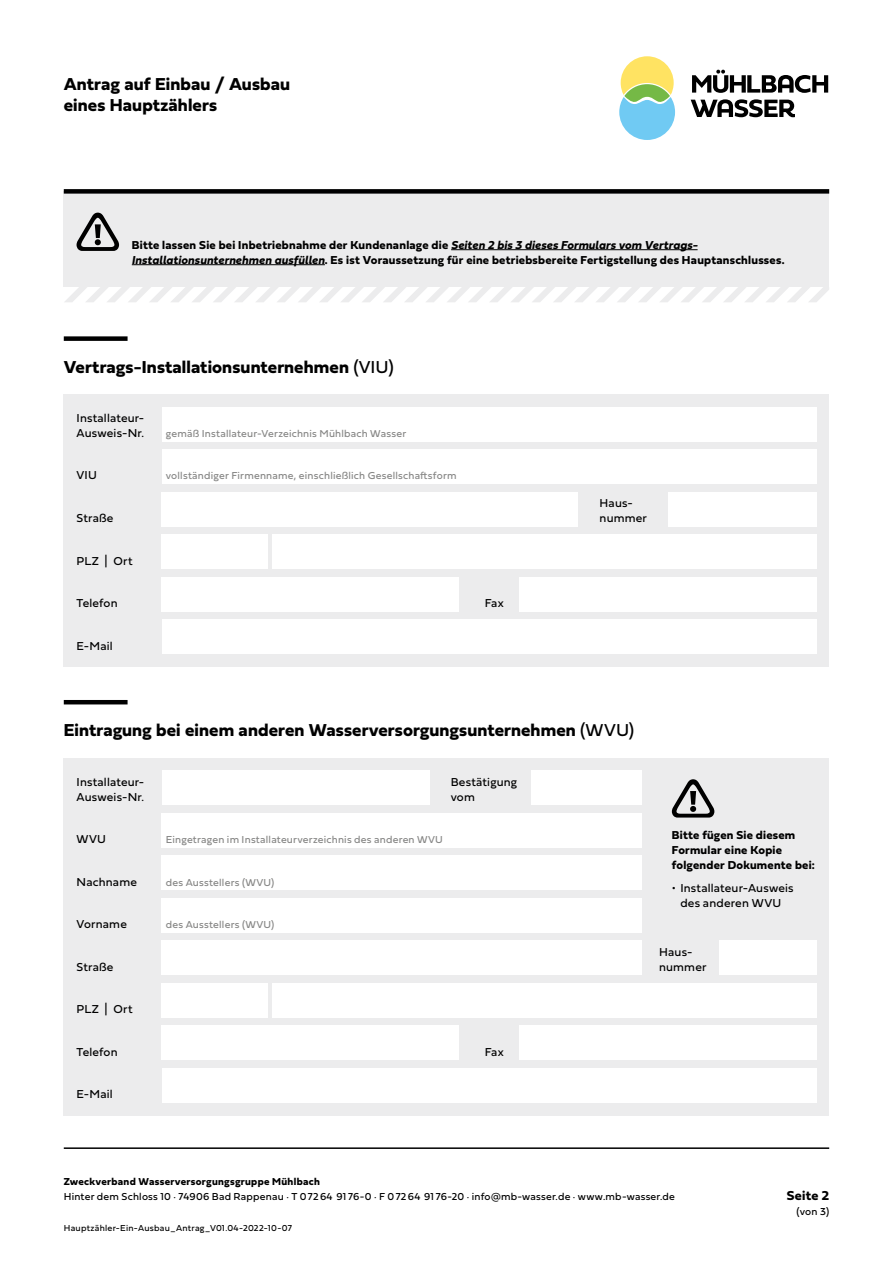
<style>
.page{position:relative;width:893px;height:1263px;background:#fff}
.page>*{position:absolute;margin:0;border:0;box-sizing:border-box;transform-origin:0 0}
.t1{font:700 18px/21px "Fieldwork Hum";letter-spacing:.005em;color:#000}
.t2{font:700 13.5px "Fieldwork Hum";letter-spacing:.02em;color:#000}
.t3{font:700 12px/15px "Fieldwork Hum";letter-spacing:.02em;color:#000}
.t4{font:12px/15px "Fieldwork Hum";letter-spacing:.015em;color:#000}
.t5{font:10.5px "Fieldwork Hum";letter-spacing:.02em;color:#878786}
.t6{font:10.5px "Fieldwork Hum";letter-spacing:.02em;color:#000}
.t7{font:700 10.5px "Fieldwork Hum";letter-spacing:.025em;color:#000}
.t8{font:10.5px "Fieldwork Geo Regular";color:#000}
.t9{font:9px "Fieldwork Hum";letter-spacing:.03em;color:#000}
.s1{font-family:"Fieldwork";font-style:italic}
.s2{font-weight:400}
</style>
<div class="page">
<div style="left:64px;top:394px;width:765px;height:272px;background:#ececed"></div>
<div style="left:64px;top:758px;width:765px;height:357px;background:#ececed"></div>
<div style="left:64px;top:191px;width:765px;height:96px;background:#ececed"></div>
<svg style="left:65px;top:287px;width:764px;height:15px"></svg>
<svg style="left:692px;top:70px;width:136px;height:23px"></svg>
<svg style="left:691px;top:99px;width:104px;height:18px"></svg>
<svg style="left:619px;top:56px;width:56px;height:84px"></svg>
<div style="left:162px;top:450px;width:654px;height:34px;background:#fff"></div>
<div style="left:162px;top:407px;width:654px;height:34px;background:#fff"></div>
<div style="left:162px;top:813px;width:480px;height:34px;background:#fff"></div>
<div style="left:668px;top:492px;width:148px;height:34px;background:#fff"></div>
<div style="left:719px;top:941px;width:97px;height:34px;background:#fff"></div>
<div style="left:162px;top:492px;width:416px;height:34px;background:#fff"></div>
<div style="left:162px;top:941px;width:480px;height:34px;background:#fff"></div>
<div style="left:162px;top:771px;width:267px;height:34px;background:#fff"></div>
<div style="left:531px;top:771px;width:111px;height:34px;background:#fff"></div>
<div style="left:162px;top:535px;width:106px;height:34px;background:#fff"></div>
<div style="left:162px;top:983px;width:106px;height:34px;background:#fff"></div>
<div style="left:272px;top:535px;width:544px;height:34px;background:#fff"></div>
<div style="left:272px;top:983px;width:544px;height:34px;background:#fff"></div>
<div style="left:162px;top:577px;width:297px;height:34px;background:#fff"></div>
<div style="left:162px;top:1026px;width:297px;height:34px;background:#fff"></div>
<div style="left:519px;top:577px;width:297px;height:34px;background:#fff"></div>
<div style="left:519px;top:1026px;width:297px;height:34px;background:#fff"></div>
<div style="left:162px;top:1068px;width:654px;height:34px;background:#fff"></div>
<div style="left:162px;top:620px;width:654px;height:34px;background:#fff"></div>
<div style="left:162px;top:856px;width:480px;height:34px;background:#fff"></div>
<div style="left:162px;top:898px;width:480px;height:34px;background:#fff"></div>
<svg style="left:672px;top:779px;width:42px;height:38px"></svg>
<svg style="left:77px;top:213px;width:42px;height:38px"></svg>
<hr style="left:64px;top:1147px;width:765px;height:2px;background:#000">
<div style="left:64px;top:336px;width:64px;height:5px;background:#000"></div>
<hr style="left:64px;top:700px;width:64px;height:4px;background:#000">
<div style="left:64px;top:189px;width:765px;height:5px;background:#000"></div>
<hr style="left:451px;top:249px;width:247px;height:1px;background:#000">
<hr style="left:132px;top:264px;width:193px;height:1px;background:#000">
<h1 class="t1" style="left:64px;top:73px;width:228px">Antrag auf Einbau / Ausbau eines Hauptzählers</h1>
<p class="t3" style="left:132px;top:237px;width:654px">Bitte lassen Sie bei Inbetriebnahme der Kundenanlage die <span class="s1">Seiten 2 bis 3 dieses Formulars vom Vertrags-<br>Installationsunternehmen ausfüllen</span>. Es ist Voraussetzung für eine betriebsbereite Fertigstellung des Hauptanschlusses.</p>
<h1 class="t1" style="left:64px;top:356px;width:332px">Vertrags-Installationsunternehmen <span class="s2">(VIU)</span></h1>
<p class="t4" style="left:77px;top:410px;width:69px">Installateur-<br>Ausweis-Nr.</p>
<p class="t4" style="left:77px;top:467px;width:22px">VIU</p>
<p class="t4" style="left:77px;top:510px;width:38px">Straße</p>
<p class="t4" style="left:77px;top:552px;width:58px">PLZ | Ort</p>
<p class="t4" style="left:77px;top:595px;width:43px">Telefon</p>
<p class="t4" style="left:77px;top:638px;width:38px">E-Mail</p>
<p class="t5" style="left:166px;top:425px;width:242px">gemäß Installateur-Verzeichnis Mühlbach Wasser</p>
<p class="t5" style="left:166px;top:468px;width:292px">vollständiger Firmenname, einschließlich Gesellschaftsform</p>
<p class="t4" style="left:485px;top:595px;width:20px">Fax</p>
<p class="t4" style="left:600px;top:495px;width:49px">Haus&shy;nummer</p>
<h1 class="t1" style="left:64px;top:719px;width:572px">Eintragung bei einem anderen Wasserversorgungsunternehmen <span class="s2">(WVU)</span></h1>
<p class="t4" style="left:77px;top:773px;width:69px">Installateur-<br>Ausweis-Nr.</p>
<p class="t4" style="left:451px;top:773px;width:68px">Bestätigung vom</p>
<p class="t4" style="left:77px;top:831px;width:31px">WVU</p>
<p class="t4" style="left:77px;top:873px;width:62px">Nachname</p>
<p class="t4" style="left:77px;top:916px;width:52px">Vorname</p>
<p class="t4" style="left:77px;top:959px;width:38px">Straße</p>
<p class="t4" style="left:77px;top:1001px;width:58px">PLZ | Ort</p>
<p class="t4" style="left:77px;top:1044px;width:43px">Telefon</p>
<p class="t4" style="left:77px;top:1086px;width:38px">E-Mail</p>
<p class="t5" style="left:166px;top:831px;width:279px">Eingetragen im Installateurverzeichnis des anderen WVU</p>
<p class="t5" style="left:166px;top:874px;width:110px">des Ausstellers (WVU)</p>
<p class="t5" style="left:166px;top:916px;width:110px">des Ausstellers (WVU)</p>
<p class="t4" style="left:485px;top:1044px;width:20px">Fax</p>
<p class="t3" style="left:672px;top:826px;width:145px">Bitte fügen Sie diesem<br>Formular eine Kopie folgender Dokumente bei:</p>
<p class="t4" style="left:672px;top:880px;width:123px;text-align:center">• Installateur-Ausweis des anderen WVU</p>
<p class="t4" style="left:659px;top:944px;width:49px">Haus&shy;nummer</p>
<p class="t7" style="left:64px;top:1173px;width:258px">Zweckverband Wasserversorgungsgruppe Mühlbach</p>
<p class="t6" style="left:64px;top:1188px;width:613px">Hinter dem Schloss 10 · 74906 Bad Rappenau · T 07264 91 76-0 · F 07264 91 76-20 · info@mb-wasser.de · www.mb-wasser.de</p>
<p class="t2" style="left:787px;top:1185px;width:44px">Seite 2</p>
<p class="t8" style="left:797px;top:1203px;width:34px">(von 3)</p>
<p class="t9" style="left:64px;top:1221px;width:230px">Hauptzähler-Ein-Ausbau_Antrag_V01.04-2022-10-07</p>
</div>
